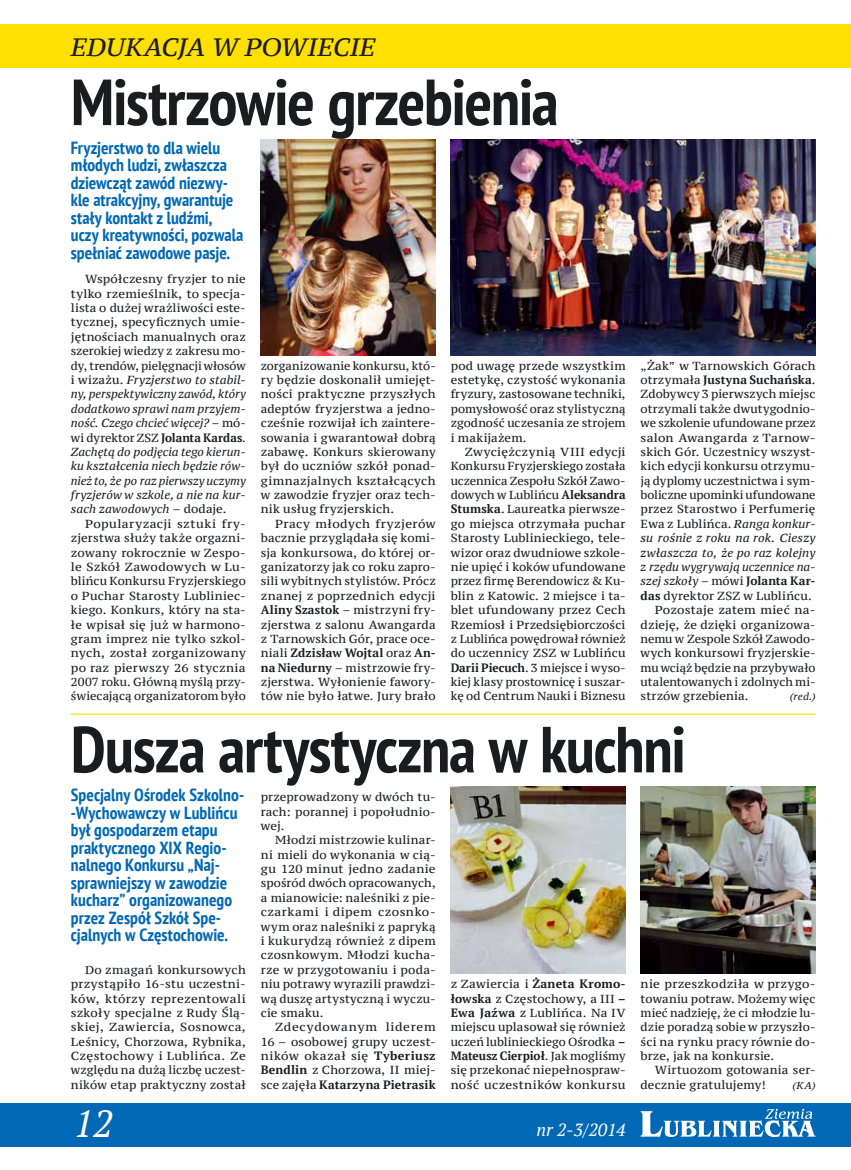
<style>
.page{position:relative;width:851px;height:1170px;background:#fff}
.page>*{position:absolute;margin:0;border:0;box-sizing:border-box;transform-origin:0 0}
.t1{font:700 condensed 65px "PT Sans";letter-spacing:-.015em;color:#1b1c20}
.t2{font:italic 37.5px "PT Serif";color:#fff}
.t3{font:italic 25px "PT Serif Caption";letter-spacing:-.01em;color:#1b1c20}
.t4{font:700 condensed 17.5px/17.5px "PT Sans";color:#0068b5}
.t5{font:italic 17.5px "PT Serif";color:#fff}
.t6{font:700 12px "PT Serif";letter-spacing:.01em;color:#1b1c20}
.t7{font:700 12px "PT Serif";letter-spacing:-.01em;color:#1b1c20}
.t8{font:11.62px/14.4px "PT Serif Caption";letter-spacing:.01em;color:#1b1c20;text-align:justify}
.t9{font:italic 11.62px/14.4px "PT Serif Caption";letter-spacing:.01em;color:#1b1c20;text-align:justify}
.t10{font:11.62px "PT Serif Caption";letter-spacing:-.01em;color:#1b1c20}
.t11{font:italic 10px "PT Serif Caption";color:#1b1c20}
.s1{font-style:normal}
.s2{font-family:"PT Serif";font-weight:700;font-style:normal;font-size:12px}
.s3{font-family:"PT Serif";font-weight:700;font-size:12px}
.s4{font-family:"PT Serif Caption";font-weight:400;font-size:11.62px}
.s5{font-style:italic}
</style>
<div class="page">
<div style="left:0;top:1103px;width:850px;height:43px;background:#0068b5"></div>
<svg style="left:640px;top:1108px;width:175px;height:28px"></svg>
<div style="left:0;top:24px;width:850px;height:44px;background:#ffe000"></div>
<img style="left:261px;top:139px;width:174px;height:216px">
<img style="left:450px;top:139px;width:365px;height:216px">
<hr style="left:71px;top:713px;width:744px;height:1px;background:#ffe000">
<img style="left:450px;top:786px;width:175px;height:187px">
<img style="left:640px;top:786px;width:175px;height:187px">
<h3 class="t3" style="left:71px;top:31px;width:306px">EDUKACJA W POWIECIE</h3>
<h1 class="t1" style="left:71px;top:59px;width:489px">Mistrzowie grzebienia</h1>
<h3 class="t4" style="left:71px;top:139px;width:174px">Fryzjerstwo to dla wielu młodych ludzi, zwłaszcza dziewcząt zawód niezwy&shy;kle atrakcyjny, gwarantuje stały kontakt z ludźmi, uczy kreatywności, pozwala spełniać zawodowe pasje.</h3>
<p class="t9" style="left:71px;top:272px;width:176px;text-indent:14px"><span class="s1">Współczesny fryzjer to nie tylko rzemieślnik, to specja&shy;lista o dużej wrażliwości este&shy;tycznej, specyficznych umie&shy;jętnościach manualnych oraz szerokiej wiedzy z zakresu mo&shy;dy, trendów, pielęgnacji włosów i wizażu.</span> Fryzjerstwo to stabil&shy;ny, perspektywiczny zawód, który dodatkowo sprawi nam przyjem&shy;ność. Czego chcieć więcej? <span class="s1">– mó&shy;wi dyrektor ZSZ</span> <span class="s2">Jolanta Kardas</span><span class="s1">.<br></span>Zachętą do podjęcia tego kierun&shy;ku kształcenia niech będzie rów&shy;nież to, że po raz pierwszy uczymy fryzjerów w szkole, a nie na kur&shy;sach zawodowych – <span class="s1">dodaje.</span></p>
<p class="t8" style="left:71px;top:516px;width:176px;text-indent:14px">Popularyzacji sztuki fry&shy;zjerstwa służy także orgazni&shy;zowany rokrocznie w Zespo&shy;le Szkół Zawodowych w Lu&shy;blińcu Konkursu Fryzjerskiego o Puchar Starosty Lubliniec&shy;kiego. Konkurs, który na sta&shy;łe wpisał się już w harmono&shy;gram imprez nie tylko szkol&shy;nych, został zorganizowany po raz pierwszy 26 stycznia 2007 roku. Główną myślą przy&shy;świecającą organizatorom było</p>
<p class="t8" style="left:450px;top:358px;width:176px">pod uwagę przede wszystkim estetykę, czystość wykonania fryzury, zastosowane techniki, pomysłowość oraz stylistyczną zgodność uczesania ze strojem i makijażem.</p>
<p class="t8" style="left:450px;top:444px;width:176px;text-indent:14px">Zwyciężczynią VIII edycji Konkursu Fryzjerskiego została uczennica Zespołu Szkół Zawo&shy;dowych w Lublińcu <span class="s3">Aleksandra Stumska</span>. Laureatka pierwsze&shy;go miejsca otrzymała puchar Starosty Lublinieckiego, tele&shy;wizor oraz dwudniowe szkole&shy;nie upięć i koków ufundowane przez firmę Berendowicz &amp; Ku&shy;blin z Katowic. 2 miejsce i ta&shy;blet ufundowany przez Cech Rzemiosł i Przedsiębiorczości z Lublińca powędrował również do uczennicy ZSZ w Lublińcu <span class="s3">Darii Piecuch</span>. 3 miejsce i wyso&shy;kiej klasy prostownicę i suszar&shy;kę od Centrum Nauki i Biznesu</p>
<p class="t8" style="left:261px;top:358px;width:176px">zorganizowanie konkursu, któ&shy;ry będzie doskonalił umiejęt&shy;ności praktyczne przyszłych adeptów fryzjerstwa a jedno&shy;cześnie rozwijał ich zaintere&shy;sowania i gwarantował dobrą zabawę. Konkurs skierowany był do uczniów szkół ponad&shy;gimnazjalnych kształcących w zawodzie fryzjer oraz tech&shy;nik usług fryzjerskich.</p>
<p class="t8" style="left:261px;top:516px;width:176px;text-indent:14px">Pracy młodych fryzjerów bacznie przyglądała się komi&shy;sja konkursowa, do której or&shy;ganizatorzy jak co roku zapro&shy;sili wybitnych stylistów. Prócz znanej z poprzednich edycji <span class="s3">Aliny Szastok</span> – mistrzyni fry&shy;zjerstwa z salonu Awangarda z Tarnowskich Gór, prace oce-</p>
<p class="t6" style="left:261px;top:645px;width:176px"><span class="s4">niali</span> Zdzisław Wojtal <span class="s4">oraz</span> An-</p>
<p class="t8" style="left:261px;top:660px;width:176px"><span class="s3">na Niedurny</span> – mistrzowie fry&shy;zjerstwa. Wyłonienie fawory&shy;tów nie było łatwe. Jury brało</p>
<p class="t8" style="left:640px;top:358px;width:176px">„Żak” w Tarnowskich Górach</p>
<p class="t6" style="left:640px;top:371px;width:176px"><span class="s4">otrzymała</span> Justyna Suchańska<span class="s4">.</span></p>
<p class="t8" style="left:640px;top:387px;width:176px">Zdobywcy 3 pierwszych miejsc</p>
<p class="t8" style="left:640px;top:401px;width:176px">otrzymali także dwutygodnio-</p>
<p class="t10" style="left:640px;top:415px;width:176px">we szkolenie ufundowane przez</p>
<p class="t8" style="left:640px;top:430px;width:176px">salon Awangarda z Tarnow-</p>
<p class="t8" style="left:640px;top:444px;width:176px">skich Gór. Uczestnicy wszyst-</p>
<p class="t8" style="left:640px;top:459px;width:176px">kich edycji konkursu otrzymu-</p>
<p class="t8" style="left:640px;top:473px;width:176px">ją dyplomy uczestnictwa i sym-</p>
<p class="t8" style="left:640px;top:487px;width:176px">boliczne upominki ufundowane</p>
<p class="t8" style="left:640px;top:502px;width:176px">przez Starostwo i Perfumerię</p>
<p class="t8" style="left:640px;top:516px;width:176px">Ewa z Lublińca. <span class="s5">Ranga konkur-</span></p>
<p class="t9" style="left:640px;top:531px;width:176px">su rośnie z roku na rok. Cieszy</p>
<p class="t9" style="left:640px;top:545px;width:176px">zwłaszcza to, że po raz kolejny</p>
<p class="t9" style="left:640px;top:559px;width:176px">z rzędu wygrywają uczennice na-</p>
<p class="t9" style="left:640px;top:574px;width:176px">szej szkoły – <span class="s1">mówi</span> <span class="s2">Jolanta Kar-</span></p>
<p class="t8" style="left:640px;top:588px;width:173px"><span class="s3">das</span> dyrektor ZSZ w Lublińcu.</p>
<p class="t8" style="left:654px;top:602px;width:162px">Pozostaje zatem mieć na-</p>
<p class="t8" style="left:640px;top:617px;width:176px">dzieję, że dzięki organizowa-</p>
<p class="t10" style="left:640px;top:631px;width:176px">nemu w Zespole Szkół Zawodo-</p>
<p class="t8" style="left:640px;top:646px;width:176px">wych konkursowi fryzjerskie-</p>
<p class="t8" style="left:640px;top:660px;width:176px">mu wciąż będzie na przybywało</p>
<p class="t8" style="left:640px;top:674px;width:176px">utalentowanych i zdolnych mi-</p>
<p class="t8" style="left:640px;top:689px;width:109px">strzów grzebienia.</p>
<p class="t11" style="left:789px;top:690px;width:27px">(red.)</p>
<h1 class="t1" style="left:71px;top:706px;width:616px">Dusza artystyczna w kuchni</h1>
<h3 class="t4" style="left:71px;top:785px;width:175px">Specjalny Ośrodek Szkolno--Wychowawczy w Lublińcu był gospodarzem etapu praktycznego XIX Regio&shy;nalnego Konkursu „Naj&shy;sprawniejszy w zawodzie kucharz” organizowanego przez Zespół Szkół Spe&shy;cjalnych w Częstochowie.</h3>
<p class="t8" style="left:71px;top:962px;width:176px;text-indent:14px">Do zmagań konkursowych przystąpiło 16-stu uczestni&shy;ków, którzy reprezentowali szkoły specjalne z Rudy Ślą&shy;skiej, Zawiercia, Sosnowca, Leśnicy, Chorzowa, Rybnika, Częstochowy i Lublińca. Ze względu na dużą liczbę uczest&shy;ników etap praktyczny został</p>
<h2 class="t2" style="left:74px;top:1099px;width:41px">12</h2>
<p class="t8" style="left:261px;top:789px;width:176px">przeprowadzony w dwóch tu&shy;rach: porannej i popołudnio&shy;wej.</p>
<p class="t8" style="left:261px;top:832px;width:176px;text-indent:14px">Młodzi mistrzowie kulinar&shy;ni mieli do wykonania w cią&shy;gu 120 minut jedno zadanie spośród dwóch opracowanych, a mianowicie: naleśniki z pie&shy;czarkami i dipem czosnko&shy;wym oraz naleśniki z papryką i kukurydzą również z dipem czosnkowym. Młodzi kucha&shy;rze w przygotowaniu i poda&shy;niu potrawy wyrazili prawdzi&shy;wą duszę artystyczną i wyczu&shy;cie smaku.</p>
<p class="t8" style="left:261px;top:1019px;width:176px;text-indent:14px">Zdecydowanym liderem 16 – osobowej grupy uczest&shy;ników okazał się <span class="s3">Tyberiusz Bendlin</span> z Chorzowa, II miej-</p>
<p class="t6" style="left:261px;top:1076px;width:176px"><span class="s4">sce zajęła</span> Katarzyna Pietrasik</p>
<p class="t6" style="left:450px;top:975px;width:176px"><span class="s4">z Zawiercia i</span> Żaneta Kromo-</p>
<p class="t8" style="left:450px;top:991px;width:176px"><span class="s3">łowska</span> z Częstochowy, a III <span class="s3">– Ewa Jaźwa</span> z Lublińca. Na IV miejscu uplasował się również uczeń lublinieckiego Ośrodka <span class="s3">–</span></p>
<p class="t7" style="left:450px;top:1047px;width:176px">Mateusz Cierpioł<span class="s4">. Jak mogliśmy</span></p>
<p class="t8" style="left:450px;top:1062px;width:176px">się przekonać niepełnospraw&shy;ność uczestników konkursu</p>
<h3 class="t5" style="left:536px;top:1118px;width:91px">nr 2-3/2014</h3>
<p class="t8" style="left:640px;top:976px;width:176px">nie przeszkodziła w przygo&shy;towaniu potraw. Możemy więc mieć nadzieję, że ci młodzie lu&shy;dzie poradzą sobie w przyszło&shy;ści na rynku pracy równie do&shy;brze, jak na konkursie.</p>
<p class="t8" style="left:640px;top:1062px;width:176px;text-indent:14px">Wirtuozom gotowania ser&shy;decznie gratulujemy!</p>
<p class="t11" style="left:792px;top:1078px;width:25px">(KA)</p>
</div>
